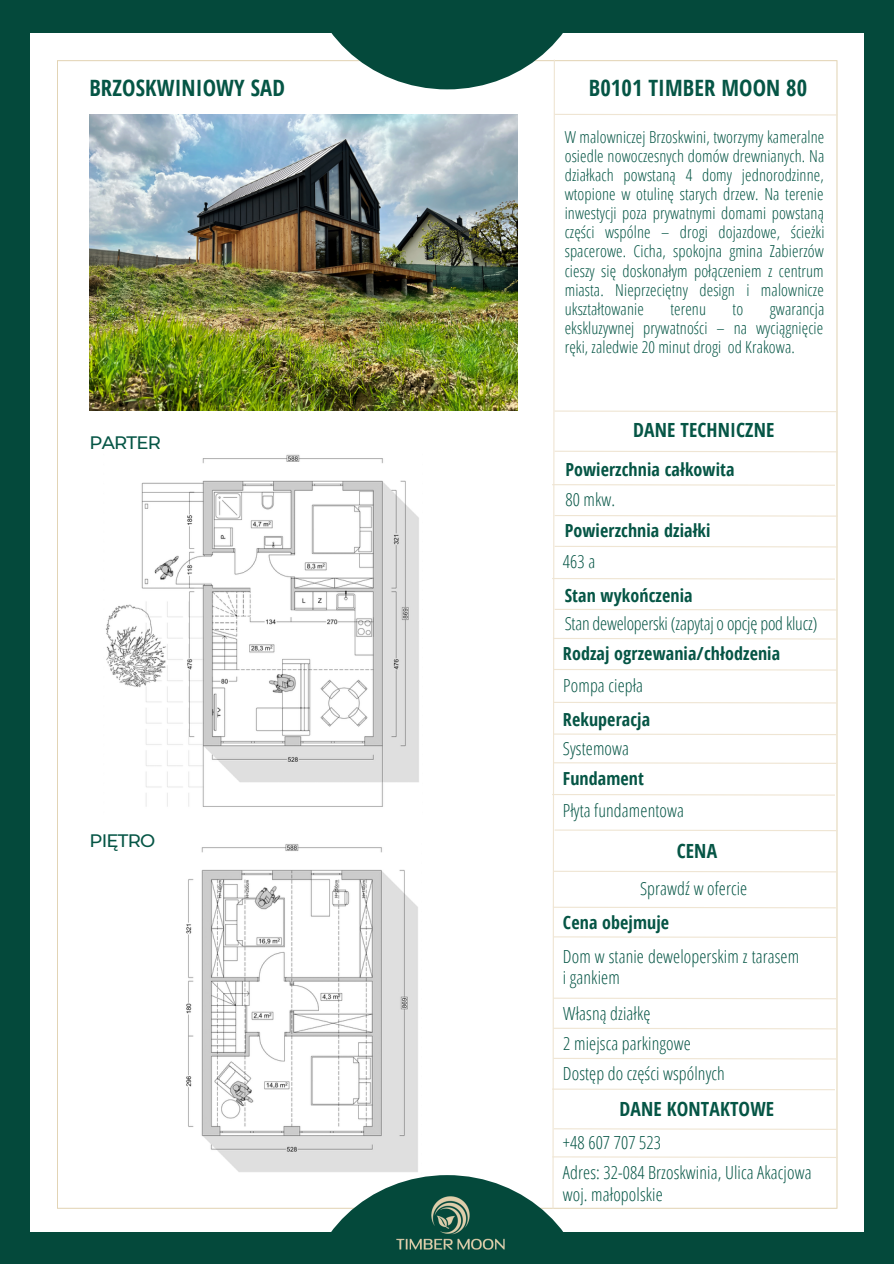
<style>
.page{position:relative;width:894px;height:1264px;background:#fff}
.page>*{position:absolute;margin:0;border:0;box-sizing:border-box;transform-origin:0 0}
.t1{font:700 22.5px "Open Sans Condensed";letter-spacing:.005em;color:#055545}
.t2{font:700 19.5px "Open Sans Condensed";letter-spacing:.005em;color:#055545}
.t3{font:300 18px/21.5px "Open Sans Condensed";letter-spacing:.005em;color:#055545}
.t4{font:700 18px "Open Sans Condensed";letter-spacing:.005em;color:#055545}
.t5{font:300 18px "Open Sans Condensed";letter-spacing:-.015em;color:#055545}
.t6{font:500 18px "Montserrat";letter-spacing:-.04em;color:#055545}
.t7{font:300 16.5px/19.2px "Open Sans Condensed";letter-spacing:.005em;color:#055545;text-align:justify}
</style>
<div class="page">
<div style="left:0;top:0;width:893px;height:1263px;background:#04493b"></div>
<div style="left:30px;top:33px;width:833px;height:1198px;background:#fff"></div>
<img style="left:186px;top:844px;width:232px;height:328px">
<svg style="left:305px;top:1175px;width:284px;height:57px"></svg>
<svg style="left:305px;top:33px;width:258px;height:56px;fill:#04493b"></svg>
<img style="left:89px;top:114px;width:428px;height:296px">
<img style="left:387px;top:1181px;width:126px;height:69px">
<svg style="left:551px;top:59px;width:287px;height:1150px"></svg>
<img style="left:105px;top:454px;width:314px;height:353px">
<p class="t1" style="left:89px;top:72px;width:197px">BRZOSKWINIOWY SAD</p>
<p class="t6" style="left:89px;top:431px;width:73px">PARTER</p>
<p class="t6" style="left:89px;top:829px;width:67px">PIĘTRO</p>
<p class="t1" style="left:588px;top:72px;width:220px">B0101 TIMBER MOON 80</p>
<p class="t7" style="left:564px;top:126px;width:261px">W malowniczej Brzoskwini, tworzymy kameralne osiedle nowoczesnych domów drewnianych. Na działkach powstaną 4 domy jednorodzinne, wtopione w otulinę starych drzew. Na terenie inwestycji poza prywatnymi domami powstaną części wspólne – drogi dojazdowe, ścieżki spacerowe. Cicha, spokojna gmina Zabierzów cieszy się doskonałym połączeniem z centrum miasta. Nieprzeciętny design i malownicze ukształtowanie</p>
<p class="t7" style="left:564px;top:299px;width:261px;text-indent:205px">gwarancja ekskluzywnej prywatności – na wyciągnięcie ręki, zaledwie 20 minut drogi od Krakowa.</p>
<p class="t7" style="left:670px;top:299px;width:37px">terenu</p>
<p class="t7" style="left:732px;top:299px;width:12px">to</p>
<p class="t2" style="left:633px;top:416px;width:143px">DANE TECHNICZNE</p>
<p class="t4" style="left:565px;top:457px;width:171px">Powierzchnia całkowita</p>
<p class="t3" style="left:565px;top:488px;width:51px">80 mkw.</p>
<p class="t4" style="left:564px;top:517px;width:147px">Powierzchnia działki</p>
<p class="t3" style="left:562px;top:550px;width:34px">463 a</p>
<p class="t4" style="left:564px;top:583px;width:129px">Stan wykończenia</p>
<p class="t5" style="left:564px;top:610px;width:254px">Stan deweloperski (zapytaj o opcję pod klucz)</p>
<p class="t4" style="left:562px;top:640px;width:219px">Rodzaj ogrzewania/chłodzenia</p>
<p class="t3" style="left:563px;top:674px;width:81px">Pompa ciepła</p>
<p class="t4" style="left:562px;top:706px;width:89px">Rekuperacja</p>
<p class="t3" style="left:562px;top:737px;width:68px">Systemowa</p>
<p class="t4" style="left:562px;top:766px;width:83px">Fundament</p>
<p class="t3" style="left:562px;top:799px;width:123px">Płyta fundamentowa</p>
<p class="t2" style="left:676px;top:837px;width:42px">CENA</p>
<p class="t3" style="left:640px;top:877px;width:109px">Sprawdź w ofercie</p>
<p class="t4" style="left:562px;top:909px;width:108px">Cena obejmuje</p>
<p class="t3" style="left:562px;top:945px;width:238px">Dom w stanie deweloperskim z tarasem i gankiem</p>
<p class="t3" style="left:563px;top:1001px;width:89px">Własną działkę</p>
<p class="t3" style="left:563px;top:1031px;width:129px">2 miejsca parkingowe</p>
<p class="t3" style="left:562px;top:1062px;width:163px">Dostęp do części wspólnych</p>
<p class="t2" style="left:619px;top:1095px;width:156px">DANE KONTAKTOWE</p>
<p class="t3" style="left:562px;top:1131px;width:100px">+48 607 707 523</p>
<p class="t3" style="left:562px;top:1161px;width:250px">Adres: 32-084 Brzoskwinia, Ulica Akacjowa</p>
<p class="t3" style="left:562px;top:1183px;width:101px">woj. małopolskie</p>
</div>
